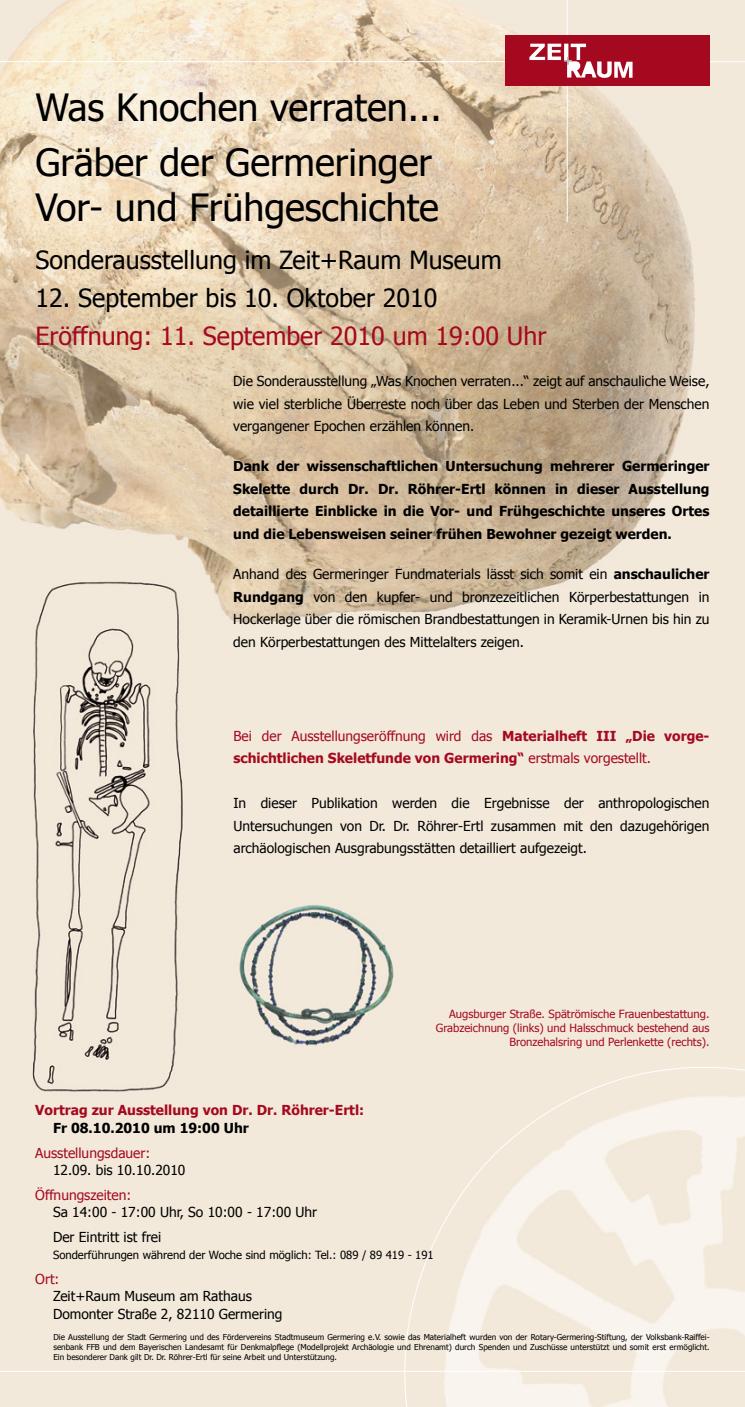
<style>
.page{position:relative;width:745px;height:1407px;background:#fff}
.page>*{position:absolute;margin:0;border:0;box-sizing:border-box;transform-origin:0 0}
.t1{font:37.5px/55.6px "Tahoma";color:#000}
.t2{font:25px "Tahoma";color:#000}
.t3{font:25px "Tahoma";color:#a5091f}
.t4{font:13.75px/22.5px "Tahoma";color:#000;text-align:justify}
.t5{font:700 13.75px/22.5px "Tahoma";color:#000;text-align:justify}
.t6{font:700 13.75px/22.5px "Tahoma";color:#a5091f}
.t7{font:13.75px "Tahoma";color:#a5091f}
.t8{font:11.25px/13.5px "Tahoma";color:#a5091f;text-align:right}
.t9{font:11.25px "Tahoma";color:#000}
.t10{font:8.12px/9.8px "Tahoma";color:#000;text-align:justify}
.s1{font-weight:700}
.s2{font-weight:400}
</style>
<div class="page">
<img style="left:0;top:0;width:744px;height:1407px">
<hr style="left:0;top:1371px;width:744px;height:1px;background:#fff">
<svg style="left:379px;top:1046px;width:365px;height:361px;background:#f4ece0"></svg>
<hr style="left:566px;top:0;width:1px;height:222px;background:#fff">
<hr style="left:0;top:61px;width:744px;height:1px;background:#fff">
<div style="left:504px;top:35px;width:205px;height:51px;background:#a5091f"></div>
<svg style="left:529px;top:44px;width:103px;height:34px"></svg>
<h1 class="t1" style="left:35px;top:78px;width:407px">Was Knochen verraten...<br>Gräber der Germeringer</h1>
<h1 class="t1" style="left:35px;top:178px;width:405px">Vor- und Frühgeschichte</h1>
<h2 class="t2" style="left:35px;top:243px;width:467px">Sonderausstellung im Zeit+Raum Museum</h2>
<h2 class="t2" style="left:35px;top:281px;width:403px">12. September bis 10. Oktober 2010</h2>
<h2 class="t3" style="left:35px;top:319px;width:512px">Eröffnung: 11. September 2010 um 19:00 Uhr</h2>
<p class="t4" style="left:233px;top:369px;width:477px">Die Sonderausstellung „Was Knochen verraten...“ zeigt auf anschauliche Weise, wie viel sterbliche Überreste noch über das Leben und Sterben der Menschen vergangener Epochen erzählen können.</p>
<p class="t5" style="left:233px;top:454px;width:477px">Dank der wissenschaftlichen Untersuchung mehrerer Germeringer Skelette durch Dr. Dr. Röhrer-Ertl können in dieser Ausstellung detaillierte Einblicke in die Vor- und Frühgeschichte unseres Ortes und die Lebensweisen seiner frühen Bewohner gezeigt werden.</p>
<p class="t4" style="left:233px;top:562px;width:477px">Anhand des Germeringer Fundmaterials lässt sich somit ein <span class="s1">anschaulicher Rundgang</span> von den kupfer- und bronzezeitlichen Körperbestattungen in Hockerlage über die römischen Brandbestattungen in Keramik-Urnen bis hin zu den Körperbestattungen des Mittelalters zeigen.</p>
<p class="t6" style="left:233px;top:723px;width:477px"><span class="s2">Bei der Ausstellungseröffnung wird das</span> Materialheft III „Die vorge&shy;schichtlichen Skeletfunde von Germering“ <span class="s2">erstmals vorgestellt.</span></p>
<p class="t4" style="left:233px;top:791px;width:477px">In dieser Publikation werden die Ergebnisse der anthropologischen Untersuchungen von Dr. Dr. Röhrer-Ertl zusammen mit den dazugehörigen archäologischen Ausgrabungsstätten detailliert aufgezeigt.</p>
<p class="t8" style="left:435px;top:1007px;width:275px">Augsburger Straße. Spätrömische Frauenbestattung.<br>Grabzeichnung (links) und Halsschmuck bestehend aus<br>Bronzehalsring und Perlenkette (rechts).</p>
<p class="t6" style="left:35px;top:1098px;width:330px">Vortrag zur Ausstellung von Dr. Dr. Röhrer-Ertl:</p>
<p class="t5" style="left:53px;top:1116px;width:197px">Fr 08.10.2010 um 19:00 Uhr</p>
<p class="t7" style="left:35px;top:1143px;width:116px">Ausstellungsdauer:</p>
<p class="t4" style="left:53px;top:1158px;width:134px">12.09. bis 10.10.2010</p>
<p class="t7" style="left:35px;top:1185px;width:97px">Öffnungszeiten:</p>
<p class="t4" style="left:53px;top:1199px;width:265px;line-height:24.6px">Sa 14:00 - 17:00 Uhr, So 10:00 - 17:00 Uhr<br>Der Eintritt ist frei</p>
<p class="t9" style="left:53px;top:1247px;width:382px">Sonderführungen während der Woche sind möglich: Tel.: 089 / 89 419 - 191</p>
<p class="t7" style="left:35px;top:1269px;width:26px">Ort:</p>
<p class="t4" style="left:53px;top:1287px;width:231px;line-height:17.5px">Zeit+Raum Museum am Rathaus<br>Domonter Straße 2, 82110 Germering</p>
<p class="t10" style="left:53px;top:1332px;width:657px">Die Ausstellung der Stadt Germering und des Fördervereins Stadtmuseum Germering e.V. sowie das Materialheft wurden von der Rotary-Germering-Stiftung, der Volksbank-Raiffei&shy;senbank FFB und dem Bayerischen Landesamt für Denkmalpflege (Modellprojekt Archäologie und Ehrenamt) durch Spenden und Zuschüsse unterstützt und somit erst ermöglicht.<br>Ein besonderer Dank gilt Dr. Dr. Röhrer-Ertl für seine Arbeit und Unterstützung.</p>
</div>
